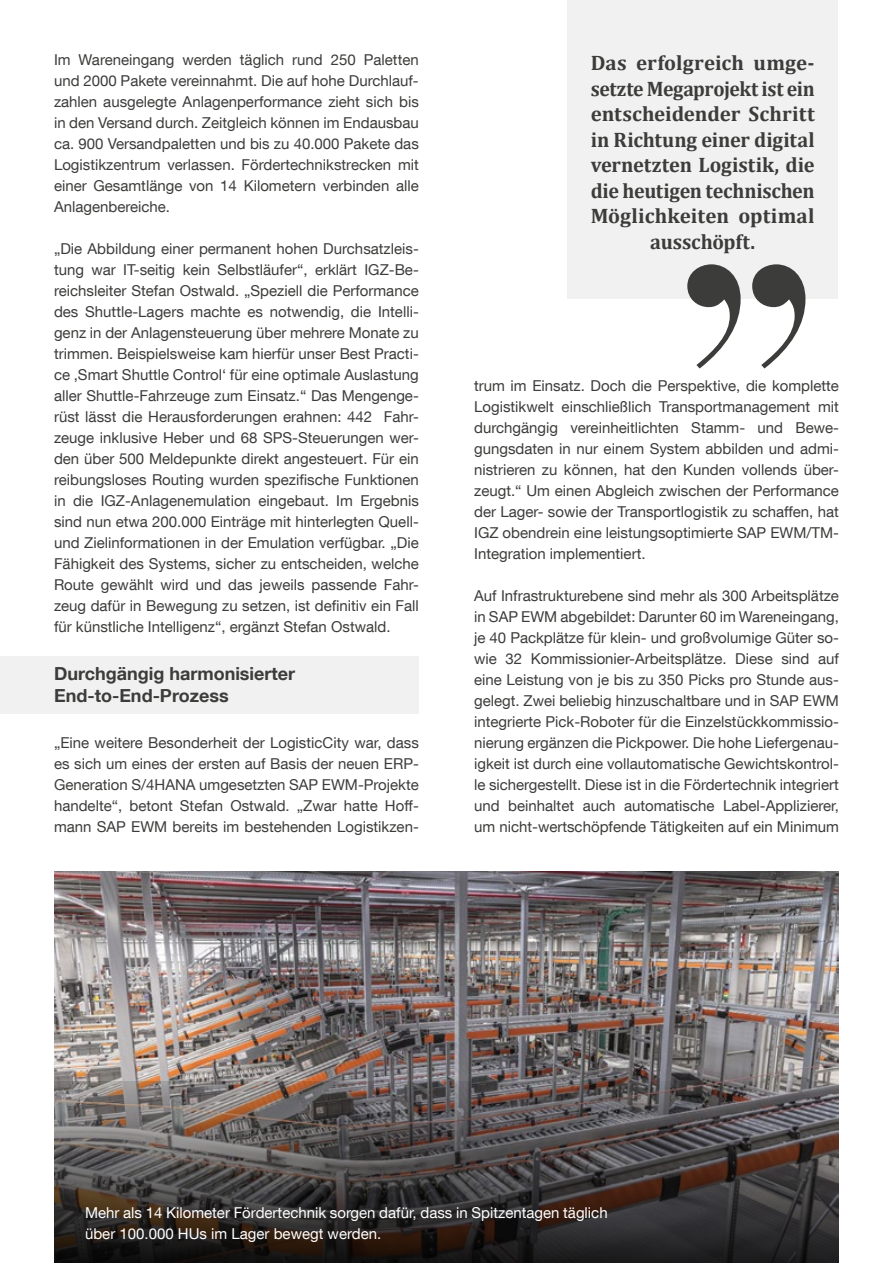
<style>
.page{position:relative;width:893px;height:1263px;background:#fff}
.page>*{position:absolute;margin:0;border:0;box-sizing:border-box;transform-origin:0 0}
.t1{font:700 21px/25.5px "Cambria";letter-spacing:-.005em;color:#3c3c3b;text-align:center}
.t2{font:700 18px/21.6px "Helvetica Neue LT Com";color:#3c3c3b}
.t3{font:15px/21px "Helvetica Neue LT Com";color:#3c3c3b;text-align:justify}
.t4{font:15px/21px "Helvetica Neue LT Com";color:#fff}
</style>
<div class="page">
<div style="left:567px;top:0;width:271px;height:299px;background:#f1f1f1"></div>
<img style="left:54px;top:872px;width:784px;height:209px">
<svg style="left:54px;top:1081px;width:785px;height:182px;background:#484241"></svg>
<svg style="left:687px;top:264px;width:118px;height:104px"></svg>
<div style="left:0;top:656px;width:419px;height:58px;background:#f1f1f1"></div>
<hr style="left:892px;top:194px;width:1px;height:58px;background:#f1f1f1">
<p class="t3" style="left:54px;top:49px;width:366px">Im Wareneingang werden täglich rund 250 Paletten und 2000 Pakete vereinnahmt. Die auf hohe Durchlauf&shy;zahlen ausgelegte Anlagenperformance zieht sich bis in den Versand durch. Zeitgleich können im Endausbau ca. 900 Versandpaletten und bis zu 40.000 Pakete das Logistikzentrum verlassen. Fördertechnikstrecken mit einer Gesamtlänge von 14 Kilometern verbinden alle Anlagenbereiche.</p>
<p class="t3" style="left:54px;top:238px;width:366px">„Die Abbildung einer permanent hohen Durchsatzleis&shy;tung war IT-seitig kein Selbstläufer“, erklärt IGZ-Be&shy;reichsleiter Stefan Ostwald. „Speziell die Performance des Shuttle-Lagers machte es notwendig, die Intelli&shy;genz in der Anlagensteuerung über mehrere Monate zu trimmen. Beispielsweise kam hierfür unser Best Practi&shy;ce ‚Smart Shuttle Control‘ für eine optimale Auslastung aller Shuttle-Fahrzeuge zum Einsatz.“ Das Mengenge&shy;rüst lässt die Herausforderungen erahnen: 442 Fahr&shy;zeuge inklusive Heber und 68 SPS-Steuerungen wer&shy;den über 500 Meldepunkte direkt angesteuert. Für ein reibungsloses Routing wurden spezifische Funktionen in die IGZ-Anlagenemulation eingebaut. Im Ergebnis sind nun etwa 200.000 Einträge mit hinterlegten Quell&shy;und Zielinformationen in der Emulation verfügbar. „Die Fähigkeit des Systems, sicher zu entscheiden, welche Route gewählt wird und das jeweils passende Fahr&shy;zeug dafür in Bewegung zu setzen, ist definitiv ein Fall für künstliche Intelligenz“, ergänzt Stefan Ostwald.</p>
<p class="t2" style="left:54px;top:663px;width:243px">Durchgängig harmonisierter<br>End-to-End-Prozess</p>
<p class="t3" style="left:54px;top:732px;width:366px">„Eine weitere Besonderheit der LogisticCity war, dass es sich um eines der ersten auf Basis der neuen ERP-Generation S/4HANA umgesetzten SAP EWM-Projekte handelte“, betont Stefan Ostwald. „Zwar hatte Hoff&shy;mann SAP EWM bereits im bestehenden Logistikzen-</p>
<h1 class="t1" style="left:591px;top:50px;width:225px">Das erfolgreich umge&shy;setzte Megaprojekt ist ein entscheidender Schritt in Richtung einer digital vernetzten Logistik, die die heutigen technischen<br>Möglichkeiten optimal ausschöpft.</h1>
<p class="t3" style="left:474px;top:375px;width:366px">trum im Einsatz. Doch die Perspektive, die komplette Logistikwelt einschließlich Transportmanagement mit durchgängig vereinheitlichten Stamm- und Bewe&shy;gungsdaten in nur einem System abbilden und admi&shy;nistrieren zu können, hat den Kunden vollends über&shy;zeugt.“ Um einen Abgleich zwischen der Performance der Lager- sowie der Transportlogistik zu schaffen, hat IGZ obendrein eine leistungsoptimierte SAP EWM/TM-Integration implementiert.</p>
<p class="t3" style="left:474px;top:585px;width:366px">Auf Infrastrukturebene sind mehr als 300 Arbeitsplätze in SAP EWM abgebildet: Darunter 60 im Wareneingang, je 40 Packplätze für klein- und großvolumige Güter so&shy;wie 32 Kommissionier-Arbeitsplätze. Diese sind auf eine Leistung von je bis zu 350 Picks pro Stunde aus&shy;gelegt. Zwei beliebig hinzuschaltbare und in SAP EWM integrierte Pick-Roboter für die Einzelstückkommissio&shy;nierung ergänzen die Pickpower. Die hohe Liefergenau&shy;igkeit ist durch eine vollautomatische Gewichtskontrol&shy;le sichergestellt. Diese ist in die Fördertechnik integriert und beinhaltet auch automatische Label-Applizierer, um nicht-wertschöpfende Tätigkeiten auf ein Minimum</p>
<p class="t4" style="left:85px;top:1202px;width:524px">Mehr als 14 Kilometer Fördertechnik sorgen dafür, dass in Spitzentagen täglich über 100.000 HUs im Lager bewegt werden.</p>
</div>
